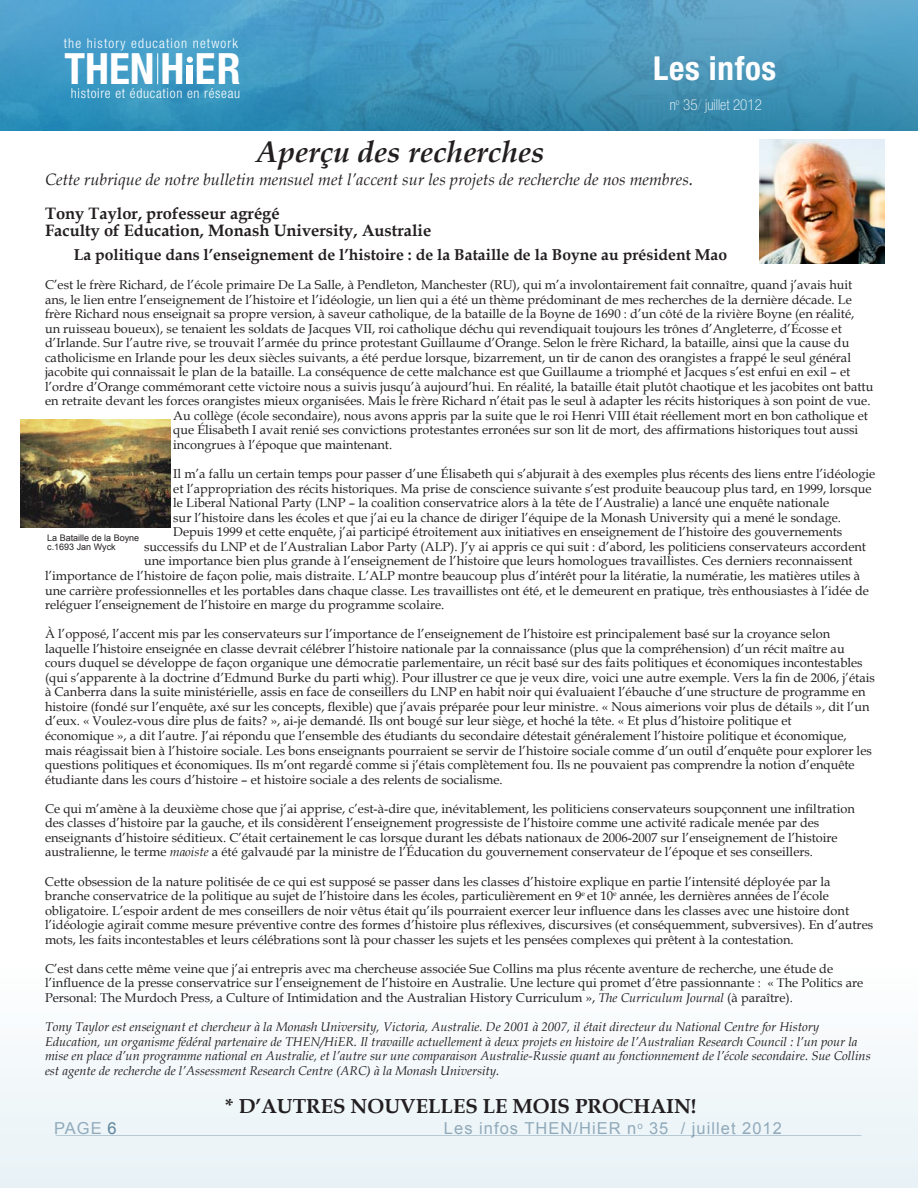
<style>
.page{position:relative;width:918px;height:1188px;background:#fff}
.page>*{position:absolute;margin:0;border:0;box-sizing:border-box;transform-origin:0 0}
.t1{font:700 condensed 43.2px "Helvetica Neue";color:#fff}
.t2{font:700 condensed 33px "Helvetica Neue";letter-spacing:.02em;color:#fff}
.t3{font:italic 700 30px "Book Antiqua";color:#231f20}
.t4{font:700 20.25px "Book Antiqua";color:#231f20}
.t5{font:italic 16.5px "Book Antiqua";color:#231f20}
.t6{font:700 16.5px "Book Antiqua";color:#231f20}
.t7{font:16.5px "Arial";letter-spacing:.06em;color:#91aabb}
.t8{font:700 15.75px "Book Antiqua";color:#231f20}
.t9{font:100 condensed 15px "Helvetica Neue";color:#fff}
.t10{font:300 condensed 13.65px "Helvetica Neue";letter-spacing:.05em;color:#fff}
.t11{font:300 condensed 13.65px "Helvetica Neue";letter-spacing:.07em;color:#fff}
.t12{font:12.75px/14.5px "Book Antiqua";color:#231f20}
.t13{font:italic 12.75px/14.5px "Book Antiqua";color:#231f20}
.t14{font:9px "Arial";color:#231f20}
.s1{color:#7fb3d1}
.s2{font-size:18px}
.s3{font-style:italic}
.s4{color:#5e849c}
</style>
<div class="page">
<div style="left:0;top:963px;width:918px;height:225px;background:#f3f8fa"></div>
<hr style="left:56px;top:1135px;width:805px;height:1px;background:#003b62">
<img style="left:0;top:0;width:918px;height:130px">
<hr style="left:157px;top:53px;width:1px;height:31px;background:#fff">
<div style="left:187px;top:66px;width:6px;height:18px;background:#fff"></div>
<svg style="left:187px;top:57px;width:6px;height:6px"></svg>
<img style="left:759px;top:140px;width:125px;height:124px">
<img style="left:20px;top:419px;width:150px;height:109px">
<p class="t11" style="left:64px;top:35px;width:176px">the history education network</p>
<p class="t10" style="left:71px;top:85px;width:171px">histoire et éducation en réseau</p>
<h1 class="t1" style="left:64px;top:43px;width:178px">THENH ER</h1>
<h2 class="t2" style="left:653px;top:48px;width:125px">Les infos</h2>
<p class="t9" style="left:670px;top:96px;width:94px">n<sup>o</sup> 35<span class="s1">/</span> juillet 2012</p>
<p class="t3" style="left:256px;top:131px;width:290px">Aperçu des recherches</p>
<p class="t5" style="left:45px;top:168px;width:650px">Cette rubrique de notre bulletin mensuel met l’accent sur les projets de recherche de nos membres<span class="s2">.</span></p>
<p class="t6" style="left:45px;top:203px;width:236px">Tony Taylor, professeur agrégé</p>
<p class="t6" style="left:45px;top:219px;width:388px">Faculty of Education, Monash University, Australie</p>
<p class="t8" style="left:74px;top:244px;width:655px">La politique dans l’enseignement de l’histoire : de la Bataille de la Boyne au président Mao</p>
<p class="t12" style="left:45px;top:277px;width:809px">C’est le frère Richard, de l’école primaire De La Salle, à Pendleton, Manchester (RU), qui m’a involontairement fait connaître, quand j’avais huit</p>
<p class="t12" style="left:45px;top:292px;width:808px">ans, le lien entre l’enseignement de l’histoire et l’idéologie, un lien qui a été un thème prédominant de mes recherches de la dernière décade. Le</p>
<p class="t12" style="left:45px;top:306px;width:811px">frère Richard nous enseignait sa propre version, à saveur catholique, de la bataille de la Boyne de 1690 : d’un côté de la rivière Boyne (en réalité,</p>
<p class="t12" style="left:45px;top:321px;width:798px">un ruisseau boueux), se tenaient les soldats de Jacques VII, roi catholique déchu qui revendiquait toujours les trônes d’Angleterre, d’Écosse et</p>
<p class="t12" style="left:45px;top:335px;width:806px">d’Irlande. Sur l’autre rive, se trouvait l’armée du prince protestant Guillaume d’Orange. Selon le frère Richard, la bataille, ainsi que la cause du</p>
<p class="t12" style="left:45px;top:350px;width:808px">catholicisme en Irlande pour les deux siècles suivants, a été perdue lorsque, bizarrement, un tir de canon des orangistes a frappé le seul général</p>
<p class="t12" style="left:45px;top:364px;width:807px">jacobite qui connaissait le plan de la bataille. La conséquence de cette malchance est que Guillaume a triomphé et Jacques s’est enfui en exil – et</p>
<p class="t12" style="left:45px;top:379px;width:830px">l’ordre d’Orange commémorant cette victoire nous a suivis jusqu’à aujourd’hui. En réalité, la bataille était plutôt chaotique et les jacobites ont battu</p>
<p class="t12" style="left:45px;top:393px;width:827px">en retraite devant les forces orangistes mieux organisées. Mais le frère Richard n’était pas le seul à adapter les récits historiques à son point de vue.</p>
<p class="t12" style="left:173px;top:408px;width:696px">Au collège (école secondaire), nous avons appris par la suite que le roi Henri VIII était réellement mort en bon catholique et</p>
<p class="t12" style="left:173px;top:423px;width:687px">que Élisabeth I avait renié ses convictions protestantes erronées sur son lit de mort, des affirmations historiques tout aussi</p>
<p class="t12" style="left:173px;top:437px;width:221px">incongrues à l’époque que maintenant.</p>
<p class="t12" style="left:173px;top:466px;width:704px">Il m’a fallu un certain temps pour passer d’une Élisabeth qui s’abjurait à des exemples plus récents des liens entre l’idéologie</p>
<p class="t12" style="left:173px;top:481px;width:700px">et l’appropriation des récits historiques. Ma prise de conscience suivante s’est produite beaucoup plus tard, en 1999, lorsque</p>
<p class="t12" style="left:173px;top:495px;width:657px">le Liberal National Party (LNP – la coalition conservatrice alors à la tête de l’Australie) a lancé une enquête nationale</p>
<p class="t12" style="left:173px;top:510px;width:669px">sur l’histoire dans les écoles et que j’ai eu la chance de diriger l’équipe de la Monash University qui a mené le sondage.</p>
<p class="t12" style="left:173px;top:524px;width:671px">Depuis 1999 et cette enquête, j’ai participé étroitement aux initiatives en enseignement de l’histoire des gouvernements</p>
<p class="t12" style="left:144px;top:539px;width:724px">successifs du LNP et de l’Australian Labor Party (ALP). J’y ai appris ce qui suit : d’abord, les politiciens conservateurs accordent</p>
<p class="t12" style="left:144px;top:554px;width:710px">une importance bien plus grande à l’enseignement de l’histoire que leurs homologues travaillistes. Ces derniers reconnaissent</p>
<p class="t12" style="left:45px;top:568px;width:817px">l’importance de l’histoire de façon polie, mais distraite. L’ALP montre beaucoup plus d’intérêt pour la litératie, la numératie, les matières utiles à</p>
<p class="t12" style="left:45px;top:583px;width:826px">une carrière professionnelles et les portables dans chaque classe. Les travaillistes ont été, et le demeurent en pratique, très enthousiastes à l’idée de</p>
<p class="t12" style="left:45px;top:597px;width:401px">reléguer l’enseignement de l’histoire en marge du programme scolaire.</p>
<p class="t12" style="left:45px;top:626px;width:831px">À l’opposé, l’accent mis par les conservateurs sur l’importance de l’enseignement de l’histoire est principalement basé sur la croyance selon laquelle l’histoire enseignée en classe devrait célébrer l’histoire nationale par la connaissance (plus que la compréhension) d’un récit maître au cours duquel se développe de façon organique une démocratie parlementaire, un récit basé sur des faits politiques et économiques incontestables (qui s’apparente à la doctrine d’Edmund Burke du parti whig). Pour illustrer ce que je veux dire, voici une autre exemple. Vers la fin de 2006, j’étais à Canberra dans la suite ministérielle, assis en face de conseillers du LNP en habit noir qui évaluaient l’ébauche d’une structure de programme en histoire (fondé sur l’enquête, axé sur les concepts, flexible) que j’avais préparée pour leur ministre. « Nous aimerions voir plus de détails », dit l’un d’eux. « Voulez-vous dire plus de faits? », ai-je demandé. Ils ont bougé sur leur siège, et hoché la tête. « Et plus d’histoire politique et</p>
<p class="t12" style="left:45px;top:728px;width:828px">économique », a dit l’autre. J’ai répondu que l’ensemble des étudiants du secondaire détestait généralement l’histoire politique et économique, mais réagissait bien à l’histoire sociale. Les bons enseignants pourraient se servir de l’histoire sociale comme d’un outil d’enquête pour explorer les questions politiques et économiques. Ils m’ont regardé comme si j’étais complètement fou. Ils ne pouvaient pas comprendre la notion d’enquête étudiante dans les cours d’histoire – et histoire sociale a des relents de socialisme.</p>
<p class="t12" style="left:45px;top:801px;width:811px">Ce qui m’amène à la deuxième chose que j’ai apprise, c’est-à-dire que, inévitablement, les politiciens conservateurs soupçonnent une infiltration des classes d’histoire par la gauche, et ils considèrent l’enseignement progressiste de l’histoire comme une activité radicale menée par des enseignants d’histoire séditieux. C’était certainement le cas lorsque durant les débats nationaux de 2006-2007 sur l’enseignement de l’histoire australienne, le terme <span class="s3">maoiste</span> a été galvaudé par la ministre de l’Éducation du gouvernement conservateur de l’époque et ses conseillers.</p>
<p class="t12" style="left:45px;top:874px;width:830px">Cette obsession de la nature politisée de ce qui est supposé se passer dans les classes d’histoire explique en partie l’intensité déployée par la branche conservatrice de la politique au sujet de l’histoire dans les écoles, particulièrement en 9<sup>e</sup> et 10<sup>e</sup> année, les dernières années de l’école obligatoire. L’espoir ardent de mes conseillers de noir vêtus était qu’ils pourraient exercer leur influence dans les classes avec une histoire dont l’idéologie agirait comme mesure préventive contre des formes d’histoire plus réflexives, discursives (et conséquemment, subversives). En d’autres mots, les faits incontestables et leurs célébrations sont là pour chasser les sujets et les pensées complexes qui prêtent à la contestation.</p>
<p class="t12" style="left:45px;top:961px;width:820px">C’est dans cette même veine que j’ai entrepris avec ma chercheuse associée Sue Collins ma plus récente aventure de recherche, une étude de l’influence de la presse conservatrice sur l’enseignement de l’histoire en Australie. Une lecture qui promet d’être passionnante : « The Politics are<br>Personal: The Murdoch Press, a Culture of Intimidation and the Australian History Curriculum », <span class="s3">The Curriculum Journal</span> (à paraître).</p>
<p class="t13" style="left:45px;top:1019px;width:827px">Tony Taylor est enseignant et chercheur à la Monash University, Victoria, Australie. De 2001 à 2007, il était directeur du National Centre for History Education, un organisme fédéral partenaire de THEN/HiER. Il travaille actuellement à deux projets en histoire de l’Australian Research Council : l’un pour la mise en place d’un programme national en Australie, et l’autre sur une comparaison Australie-Russie quant au fonctionnement de l’école secondaire. Sue Collins est agente de recherche de l’Assessment Research Centre (ARC) à la Monash University.</p>
<p class="t4" style="left:225px;top:1093px;width:473px">* D’AUTRES NOUVELLES LE MOIS PROCHAIN!</p>
<p class="t14" style="left:47px;top:532px;width:94px">La Bataille de la Boyne</p>
<p class="t14" style="left:47px;top:541px;width:70px">c.1693 Jan Wyck</p>
<p class="t7" style="left:54px;top:1117px;width:64px">PAGE <span class="s4">6</span></p>
<p class="t7" style="left:444px;top:1117px;width:340px">Les infos THEN/HiER n<sup>o</sup> 35 / juillet 2012</p>
</div>
